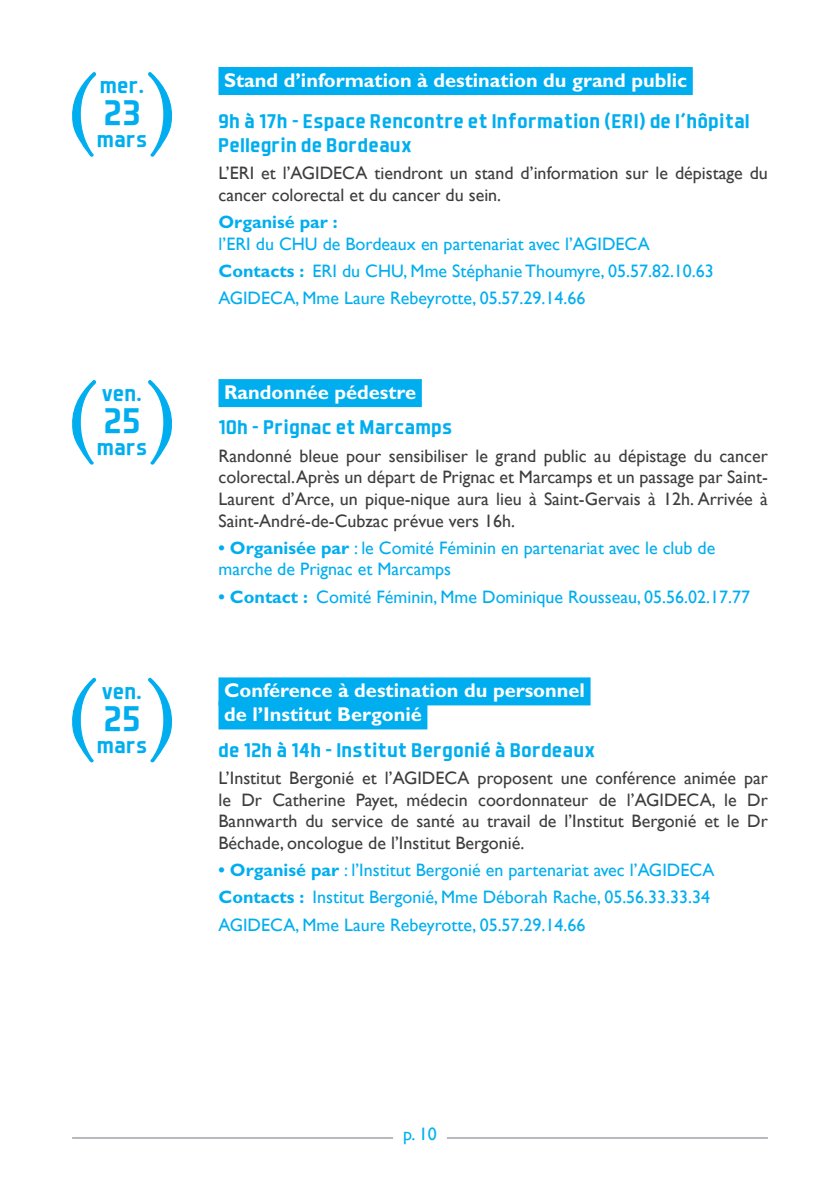
<style>
.page{position:relative;width:840px;height:1191px;background:#fff}
.page>*{position:absolute;margin:0;border:0;box-sizing:border-box;transform-origin:0 0}
.t1{font:700 36px "Aero Matics";color:#00aeef}
.t2{font:700 22px "Aero Matics";letter-spacing:.05em;color:#00aeef}
.t3{font:700 20px/24px "Aero Matics";letter-spacing:.05em;color:#00aeef}
.t4{font:700 20px/24px "Gill Sans";color:#fff}
.t5{font:18px/21.6px "Gill Sans";color:#3e3e3f;text-align:justify}
.t6{font:18px/27.2px "Gill Sans";color:#00aeef}
.t7{font:700 18px "Gill Sans";color:#00aeef}
.t8{font:18px "Gill Sans";color:#00b3ef}
.s1{font-weight:700}
</style>
<div class="page">
<div style="left:218px;top:67px;width:474px;height:28px;background:#00aeef"></div>
<div style="left:218px;top:379px;width:203px;height:28px;background:#00aeef"></div>
<div style="left:218px;top:677px;width:372px;height:28px;background:#00aeef"></div>
<div style="left:218px;top:701px;width:209px;height:28px;background:#00aeef"></div>
<svg style="left:148px;top:72px;width:24px;height:85px"></svg>
<svg style="left:72px;top:72px;width:24px;height:85px"></svg>
<svg style="left:148px;top:380px;width:24px;height:85px"></svg>
<svg style="left:72px;top:380px;width:24px;height:85px"></svg>
<hr style="left:72px;top:1137px;width:321px;height:2px;background:#b8b9bc">
<hr style="left:446px;top:1137px;width:321px;height:2px;background:#b8b9bc">
<svg style="left:148px;top:677px;width:24px;height:86px"></svg>
<svg style="left:72px;top:677px;width:25px;height:86px"></svg>
<p class="t2" style="left:100px;top:73px;width:45px">mer.</p>
<h1 class="t1" style="left:104px;top:92px;width:37px">23</h1>
<p class="t2" style="left:97px;top:127px;width:51px">mars</p>
<p class="t2" style="left:102px;top:381px;width:41px">ven.</p>
<h1 class="t1" style="left:104px;top:400px;width:37px">25</h1>
<p class="t2" style="left:97px;top:435px;width:51px">mars</p>
<p class="t2" style="left:102px;top:678px;width:41px">ven.</p>
<h1 class="t1" style="left:104px;top:697px;width:37px">25</h1>
<p class="t2" style="left:97px;top:732px;width:51px">mars</p>
<p class="t4" style="left:224px;top:68px;width:464px">Stand d’information à destination du grand public</p>
<p class="t3" style="left:218px;top:109px;width:532px">9h à 17h - Espace Rencontre et Information (ERI) de l’hôpital<br>Pellegrin de Bordeaux</p>
<p class="t5" style="left:218px;top:162px;width:550px">L’ERI et l’AGIDECA tiendront un stand d’information sur le dépistage du cancer colorectal et du cancer du sein.</p>
<p class="t7" style="left:218px;top:211px;width:121px">Organisé par :</p>
<p class="t6" style="left:218px;top:230px;width:496px">l’ERI du CHU de Bordeaux en partenariat avec l’AGIDECA<br><span class="s1">Contacts :</span> ERI du CHU, Mme Stéphanie Thoumyre, 05.57.82.10.63<br>AGIDECA, Mme Laure Rebeyrotte, 05.57.29.14.66</p>
<p class="t4" style="left:224px;top:380px;width:193px">Randonnée pédestre</p>
<p class="t3" style="left:218px;top:416px;width:235px">10h - Prignac et Marcamps</p>
<p class="t5" style="left:218px;top:445px;width:550px">Randonné bleue pour sensibiliser le grand public au dépistage du cancer colorectal.Après un départ de Prignac et Marcamps et un passage par Saint-Laurent d’Arce, un pique-nique aura lieu à Saint-Gervais à 12h. Arrivée à Saint-André-de-Cubzac prévue vers 16h.</p>
<p class="t6" style="left:218px;top:537px;width:498px;line-height:21.6px"><span class="s1">• Organisée par</span> : le Comité Féminin en partenariat avec le club de marche de Prignac et Marcamps</p>
<p class="t6" style="left:218px;top:583px;width:533px"><span class="s1">• Contact :</span> Comité Féminin, Mme Dominique Rousseau, 05.56.02.17.77</p>
<p class="t4" style="left:224px;top:678px;width:362px">Conférence à destination du personnel de l’Institut Bergonié</p>
<p class="t3" style="left:218px;top:738px;width:378px">de 12h à 14h - Institut Bergonié à Bordeaux</p>
<p class="t5" style="left:218px;top:767px;width:550px">L’Institut Bergonié et l’AGIDECA proposent une conférence animée par le Dr Catherine Payet, médecin coordonnateur de l’AGIDECA, le Dr Bannwarth du service de santé au travail de l’Institut Bergonié et le Dr Béchade, oncologue de l’Institut Bergonié.</p>
<p class="t6" style="left:218px;top:856px;width:497px"><span class="s1">• Organisé par</span> : l’Institut Bergonié en partenariat avec l’AGIDECA<br><span class="s1">Contacts :</span> Institut Bergonié, Mme Déborah Rache, 05.56.33.33.34<br>AGIDECA, Mme Laure Rebeyrotte, 05.57.29.14.66</p>
<p class="t8" style="left:403px;top:1123px;width:35px">p. 10</p>
</div>
